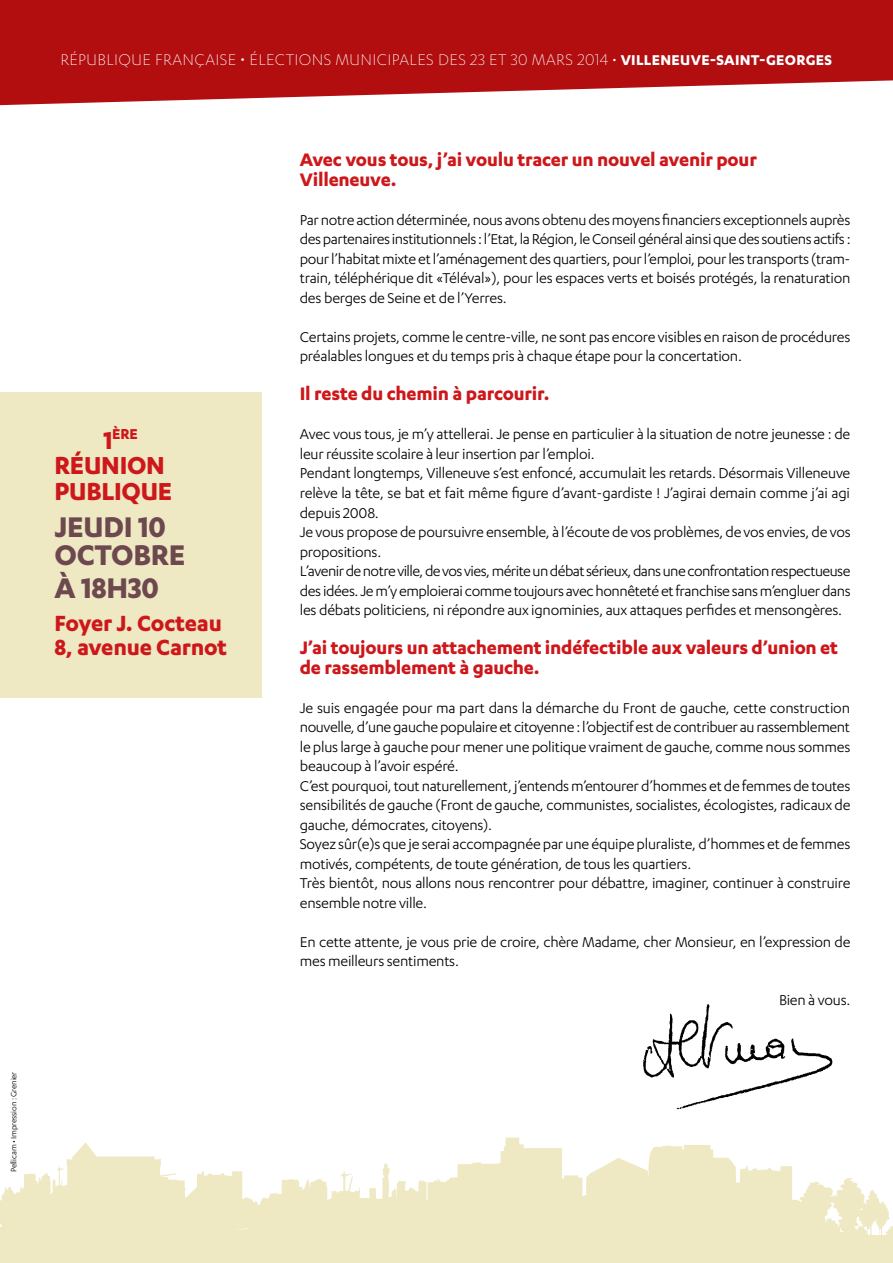
<style>
.page{position:relative;width:893px;height:1263px;background:#fff}
.page>*{position:absolute;margin:0;border:0;box-sizing:border-box;transform-origin:0 0}
.t1{font:700 33px/28.5px "Karbon";letter-spacing:-.01em;color:#6d494f}
.t2{font:700 28.5px/25.5px "Karbon";letter-spacing:-.01em;color:#cd171a}
.t3{font:700 25.5px/24px "Karbon";color:#cd171a}
.t4{font:700 21px/19.5px "Karbon";letter-spacing:-.01em;color:#cd171a}
.t5{font:300 18px "Karbon";letter-spacing:.02em;color:#fff}
.t6{font:700 16.65px "Karbon";color:#cd171a}
.t7{font:16.5px/19.5px "Karbon";letter-spacing:-.015em;color:#000}
.t8{font:700 16.5px "Karbon";letter-spacing:.02em;color:#fff}
.t9{font:9px "Karbon";letter-spacing:-.015em;color:#000}
.s1{font-weight:300;font-size:18px}
.s2{font-weight:300}
.s3{font-size:28.5px}
</style>
<div class="page">
<div style="left:0;top:392px;width:261px;height:305px;background:#eee8c3"></div>
<svg style="left:0;top:0;width:893px;height:105px;background:#ba2a2b"></svg>
<svg style="left:0;top:1142px;width:893px;height:93px;fill:#eee8c3"></svg>
<svg style="left:821px;top:1178px;width:69px;height:57px"></svg>
<svg style="left:675px;top:1188px;width:5px;height:8px"></svg>
<svg style="left:703px;top:1198px;width:4px;height:5px"></svg>
<svg style="left:687px;top:1204px;width:5px;height:3px"></svg>
<div style="left:0;top:1235px;width:893px;height:28px;background:#eee8c3"></div>
<img style="left:643px;top:1004px;width:190px;height:106px">
<p class="t9" style="left:9px;top:1172px;width:102px;rotate:-90deg">Pellicam • Impression : Grenier</p>
<p class="t5" style="left:60px;top:50px;width:336px">RÉPUBLIQUE FRANÇAISE • ÉLECTIONS MUNICIPALES</p>
<p class="t8" style="left:438px;top:51px;width:396px"><span class="s1">DES 23 ET 30 MARS 2014</span> <span class="s2">•</span> Villeneuve-saint-Georges</p>
<p class="t6" style="left:103px;top:425px;width:36px"><span class="s3">1</span>ère</p>
<h2 class="t2" style="left:54px;top:452px;width:119px">Réunion publique</h2>
<h1 class="t1" style="left:54px;top:511px;width:133px">jeudi 10 octobre</h1>
<h1 class="t1" style="left:54px;top:573px;width:106px">à 18h30</h1>
<h3 class="t3" style="left:54px;top:610px;width:174px">Foyer J. Cocteau<br>8, avenue Carnot</h3>
<p class="t4" style="left:300px;top:149px;width:459px">Avec vous tous, j’ai voulu tracer un nouvel avenir pour<br>Villeneuve.</p>
<p class="t7" style="left:300px;top:210px;width:552px;text-align:justify">Par notre action déterminée, nous avons obtenu des moyens financiers exceptionnels auprès des partenaires institutionnels : l’Etat, la Région, le Conseil général ainsi que des soutiens actifs : pour l’habitat mixte et l’aménagement des quartiers, pour l’emploi, pour les transports (tram&shy;train, téléphérique dit «Téléval»), pour les espaces verts et boisés protégés, la renaturation des berges de Seine et de l’Yerres.</p>
<p class="t7" style="left:300px;top:327px;width:552px">Certains projets, comme le centre-ville, ne sont pas encore visibles en raison de procédures préalables longues et du temps pris à chaque étape pour la concertation.</p>
<p class="t4" style="left:300px;top:383px;width:251px">Il reste du chemin à parcourir.</p>
<p class="t7" style="left:300px;top:424px;width:552px">Avec vous tous, je m’y attellerai. Je pense en particulier à la situation de notre jeunesse : de leur réussite scolaire à leur insertion par l’emploi.<br>Pendant longtemps, Villeneuve s’est enfoncé, accumulait les retards. Désormais Villeneuve relève la tête, se bat et fait même figure d’avant-gardiste ! J’agirai demain comme j’ai agi depuis 2008.<br>Je vous propose de poursuivre ensemble, à l’écoute de vos problèmes, de vos envies, de vos propositions.<br>L’avenir de notre ville, de vos vies, mérite un débat sérieux, dans une confrontation respectueuse des idées. Je m’y emploierai comme toujours avec honnêteté et franchise sans m’engluer dans les débats politiciens, ni répondre aux ignominies, aux attaques perfides et mensongères.</p>
<p class="t4" style="left:300px;top:637px;width:540px">J’ai toujours un attachement indéfectible aux valeurs d’union et de rassemblement à gauche.</p>
<p class="t7" style="left:300px;top:697px;width:552px">Je suis engagée pour ma part dans la démarche du Front de gauche, cette construction nouvelle, d’une gauche populaire et citoyenne : l’objectif est de contribuer au rassemblement le plus large à gauche pour mener une politique vraiment de gauche, comme nous sommes beaucoup à l’avoir espéré.<br>C’est pourquoi, tout naturellement, j’entends m’entourer d’hommes et de femmes de toutes sensibilités de gauche (Front de gauche, communistes, socialistes, écologistes, radicaux de gauche, démocrates, citoyens).<br>Soyez sûr(e)s que je serai accompagnée par une équipe pluraliste, d’hommes et de femmes motivés, compétents, de toute génération, de tous les quartiers.<br>Très bientôt, nous allons nous rencontrer pour débattre, imaginer, continuer à construire ensemble notre ville.</p>
<p class="t7" style="left:300px;top:931px;width:552px">En cette attente, je vous prie de croire, chère Madame, cher Monsieur, en l’expression de mes meilleurs sentiments.</p>
<p class="t7" style="left:779px;top:990px;width:73px">Bien à vous.</p>
</div>
